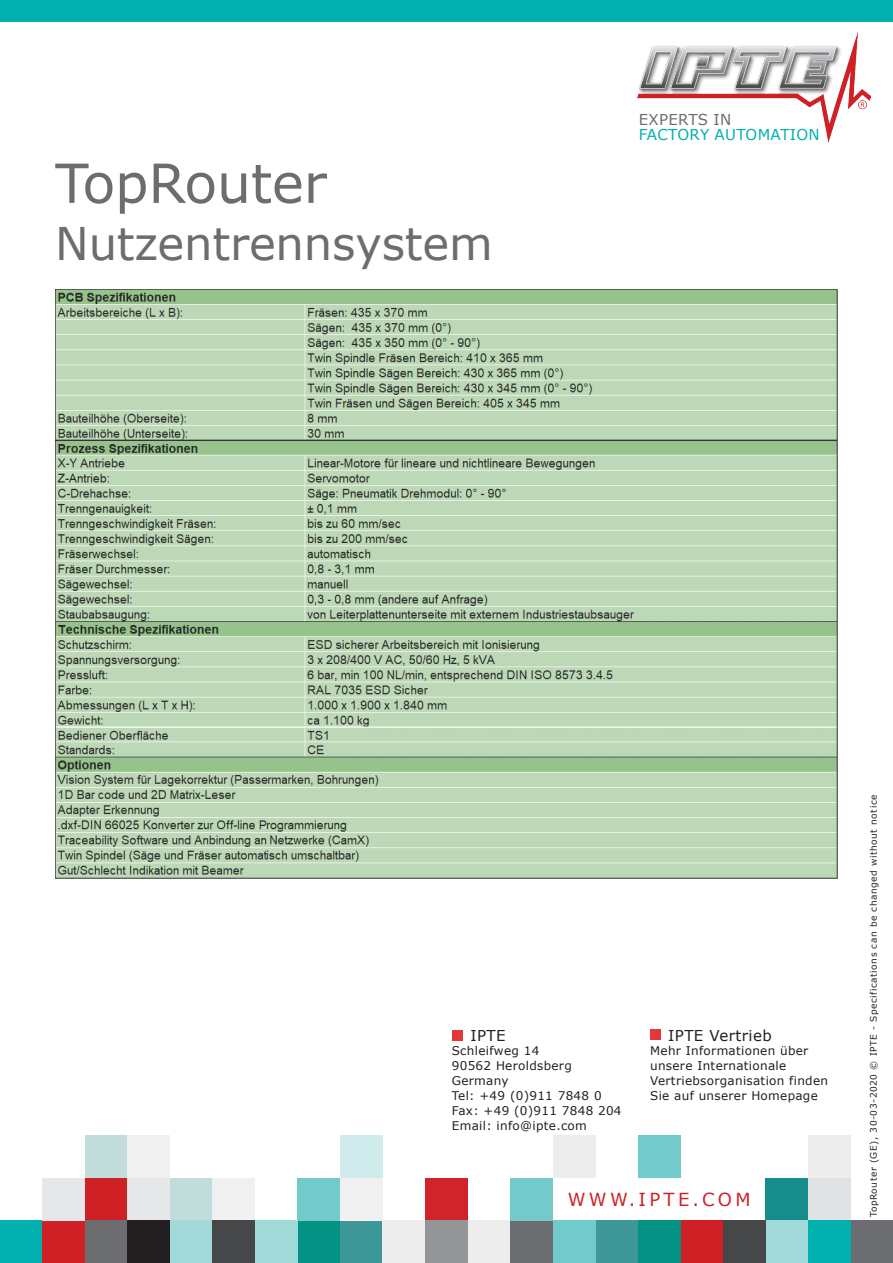
<style>
.page{position:relative;width:893px;height:1263px;background:#fff}
.page>*{position:absolute;margin:0;border:0;box-sizing:border-box;transform-origin:0 0}
.A_Experts_in_factory{font:54px "Verdana";letter-spacing:-.005em;color:#6c6d70}
.A_Experts_in_factory-2{font:45px "Verdana";letter-spacing:-.005em;color:#6c6d70}
.t1{font:18px "Verdana";letter-spacing:.185em;color:#cf2026}
.t2{font:15px "Verdana";letter-spacing:.02em;color:#00b1b0}
.B_Adressen{font:15px "Verdana";letter-spacing:.025em;color:#231f20}
.t3{font:15px "Verdana";letter-spacing:.02em;color:#6c6d70}
.B_Adressen-2{font:12px/15px "Verdana";letter-spacing:.025em;color:#231f20}
.B_Reference_number{font:9px "Verdana";letter-spacing:.06em;color:#231f20}
</style>
<div class="page">
<div style="left:340px;top:1220px;width:43px;height:43px;background:#3f9898"></div>
<div style="left:298px;top:1220px;width:42px;height:43px;background:#049284"></div>
<div style="left:85px;top:1178px;width:43px;height:42px;background:#cf2026"></div>
<div style="left:128px;top:1178px;width:42px;height:42px;background:#e6e7e9"></div>
<div style="left:425px;top:1178px;width:43px;height:42px;background:#d1232a"></div>
<div style="left:170px;top:1178px;width:43px;height:42px;background:#c2dbdb"></div>
<div style="left:213px;top:1178px;width:42px;height:42px;background:#f0f0f1"></div>
<div style="left:85px;top:1135px;width:43px;height:43px;background:#c2dbdb"></div>
<div style="left:128px;top:1135px;width:42px;height:43px;background:#f0f0f1"></div>
<div style="left:298px;top:1178px;width:42px;height:42px;background:#72cacb"></div>
<div style="left:340px;top:1178px;width:43px;height:42px;background:#f0f0f1"></div>
<div style="left:808px;top:1178px;width:42px;height:42px;background:#e1e2e4"></div>
<div style="left:765px;top:1178px;width:43px;height:42px;background:#178c8c"></div>
<div style="left:553px;top:1135px;width:42px;height:43px;background:#ededee"></div>
<div style="left:638px;top:1135px;width:42px;height:43px;background:#72cacb"></div>
<div style="left:340px;top:1135px;width:43px;height:43px;background:#d0ebec"></div>
<div style="left:0;top:1220px;width:43px;height:43px;background:#00b1b0"></div>
<div style="left:43px;top:1220px;width:42px;height:43px;background:#cf2026"></div>
<div style="left:85px;top:1220px;width:43px;height:43px;background:#6c6d70"></div>
<div style="left:128px;top:1220px;width:42px;height:43px;background:#231f20"></div>
<div style="left:170px;top:1220px;width:43px;height:43px;background:#a2dada"></div>
<div style="left:213px;top:1220px;width:42px;height:43px;background:#464748"></div>
<div style="left:255px;top:1220px;width:43px;height:43px;background:#a2dada"></div>
<div style="left:383px;top:1220px;width:42px;height:43px;background:#ededee"></div>
<div style="left:425px;top:1220px;width:43px;height:43px;background:#939598"></div>
<div style="left:468px;top:1220px;width:42px;height:43px;background:#ededee"></div>
<div style="left:510px;top:1220px;width:43px;height:43px;background:#6c6d70"></div>
<div style="left:850px;top:1220px;width:43px;height:43px;background:#6c6d70"></div>
<div style="left:808px;top:1220px;width:42px;height:43px;background:#00b1b0"></div>
<div style="left:765px;top:1220px;width:43px;height:43px;background:#a2dada"></div>
<div style="left:723px;top:1220px;width:42px;height:43px;background:#464748"></div>
<div style="left:680px;top:1220px;width:43px;height:43px;background:#cf2026"></div>
<div style="left:638px;top:1220px;width:42px;height:43px;background:#049284"></div>
<div style="left:595px;top:1220px;width:43px;height:43px;background:#3f9898"></div>
<div style="left:553px;top:1220px;width:42px;height:43px;background:#72cacb"></div>
<div style="left:43px;top:1178px;width:42px;height:42px;background:#e6e7e9"></div>
<div style="left:808px;top:1135px;width:42px;height:43px;background:#ededee"></div>
<div style="left:510px;top:1178px;width:43px;height:42px;background:#72cacb"></div>
<img style="left:638px;top:31px;width:232px;height:112px">
<div style="left:0;top:0;width:893px;height:21px;background:#00b1b0"></div>
<div style="left:452px;top:1030px;width:11px;height:10px;background:#e1373d"></div>
<div style="left:650px;top:1029px;width:11px;height:11px;background:#e1373d"></div>
<img style="left:55px;top:289px;width:783px;height:590px">
<p class="A_Experts_in_factory" style="left:55px;top:146px;width:273px">TopRouter</p>
<p class="A_Experts_in_factory-2" style="left:55px;top:212px;width:439px">Nutzentrennsystem</p>
<p class="t3" style="left:639px;top:109px;width:94px">EXPERTS IN</p>
<p class="t2" style="left:639px;top:124px;width:183px">FACTORY AUTOMATION</p>
<p class="B_Adressen" style="left:470px;top:1025px;width:37px">IPTE</p>
<p class="B_Adressen-2" style="left:452px;top:1043px;width:89px">Schleifweg 14</p>
<p class="B_Adressen-2" style="left:452px;top:1058px;width:121px">90562 Heroldsberg</p>
<p class="B_Adressen-2" style="left:452px;top:1073px;width:58px">Germany</p>
<p class="B_Adressen-2" style="left:452px;top:1088px;width:151px">Tel: +49 (0)911 7848 0</p>
<p class="B_Adressen-2" style="left:452px;top:1103px;width:171px">Fax: +49 (0)911 7848 204</p>
<p class="B_Adressen-2" style="left:452px;top:1118px;width:137px">Email: info@ipte.com</p>
<p class="B_Adressen" style="left:668px;top:1025px;width:105px">IPTE Vertrieb</p>
<p class="B_Adressen-2" style="left:650px;top:1043px;width:179px">Mehr Informationen über unsere Internationale<br>Vertriebsorganisation finden<br>Sie auf unserer Homepage</p>
<h3 class="t1" style="left:568px;top:1187px;width:184px">WWW.IPTE.COM</h3>
<p class="B_Reference_number" style="left:867px;top:1217px;width:424px;rotate:-90deg">TopRouter (GE), 30-03-2020 © IPTE - Specifications can be changed without notice</p>
</div>
